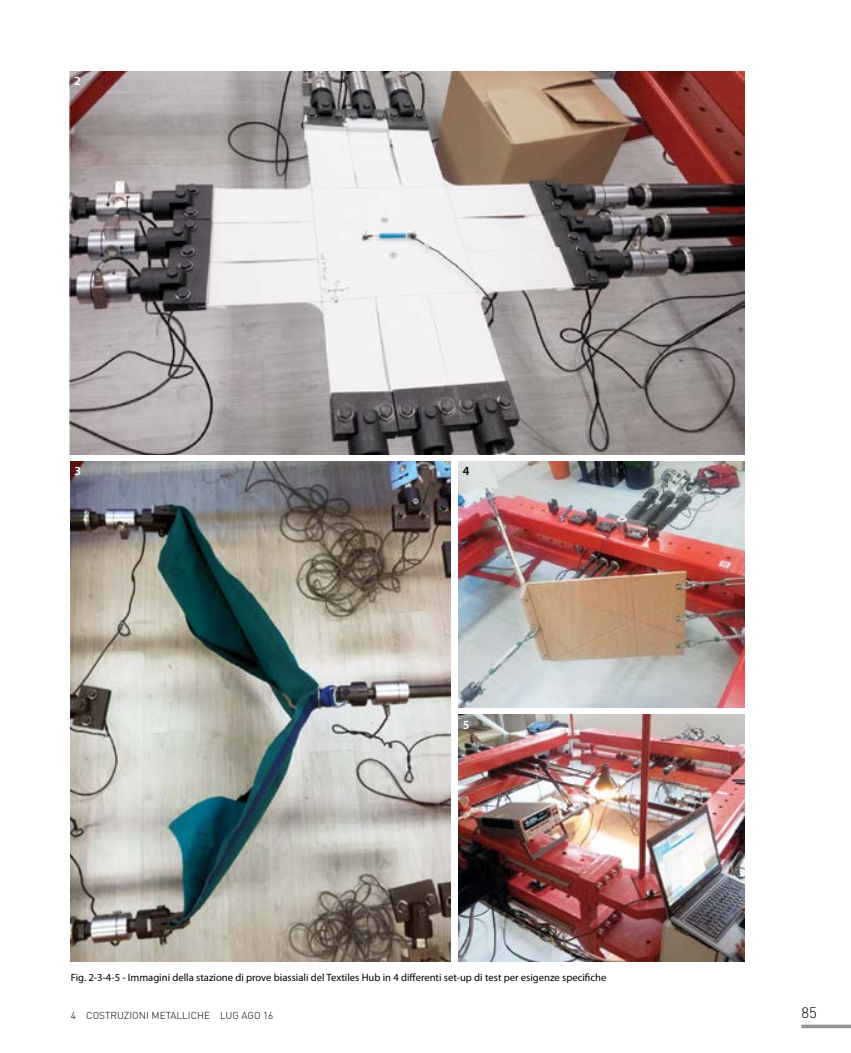
<style>
.page{position:relative;width:851px;height:1053px;background:#fff}
.page>*{position:absolute;margin:0;border:0;box-sizing:border-box;transform-origin:0 0}
.t1{font:300 15px "DIN";color:#000}
.t2{font:600 12.5px "Myriad Pro";color:#fff}
.t3{font:600 12.5px "Myriad Pro";color:#000}
.t4{font:10.62px "Myriad Pro";color:#000}
.t5{font:300 10px "DIN";color:#000}
</style>
<div class="page">
<img style="left:71px;top:461px;width:379px;height:500px">
<img style="left:458px;top:461px;width:286px;height:246px">
<img style="left:458px;top:714px;width:286px;height:247px">
<img style="left:70px;top:72px;width:674px;height:382px">
<svg style="left:801px;top:1024px;width:49px;height:4px"></svg>
<p class="t2" style="left:74px;top:74px;width:8px">2</p>
<p class="t2" style="left:74px;top:463px;width:8px">3</p>
<p class="t3" style="left:463px;top:464px;width:8px">4</p>
<p class="t2" style="left:463px;top:717px;width:8px">5</p>
<p class="t4" style="left:71px;top:971px;width:537px">Fig. 2-3-4-5 - Immagini della stazione di prove biassiali del Textiles Hub in 4 differenti set-up di test per esigenze specifiche</p>
<p class="t5" style="left:71px;top:1008px;width:23px">4 COS</p>
<p class="t5" style="left:105px;top:1008px;width:30px">TRUZIONI</p>
<p class="t5" style="left:151px;top:1008px;width:123px">METALLIC HE LU G AGO 16</p>
<h1 class="t1" style="left:801px;top:1003px;width:17px">85</h1>
</div>
